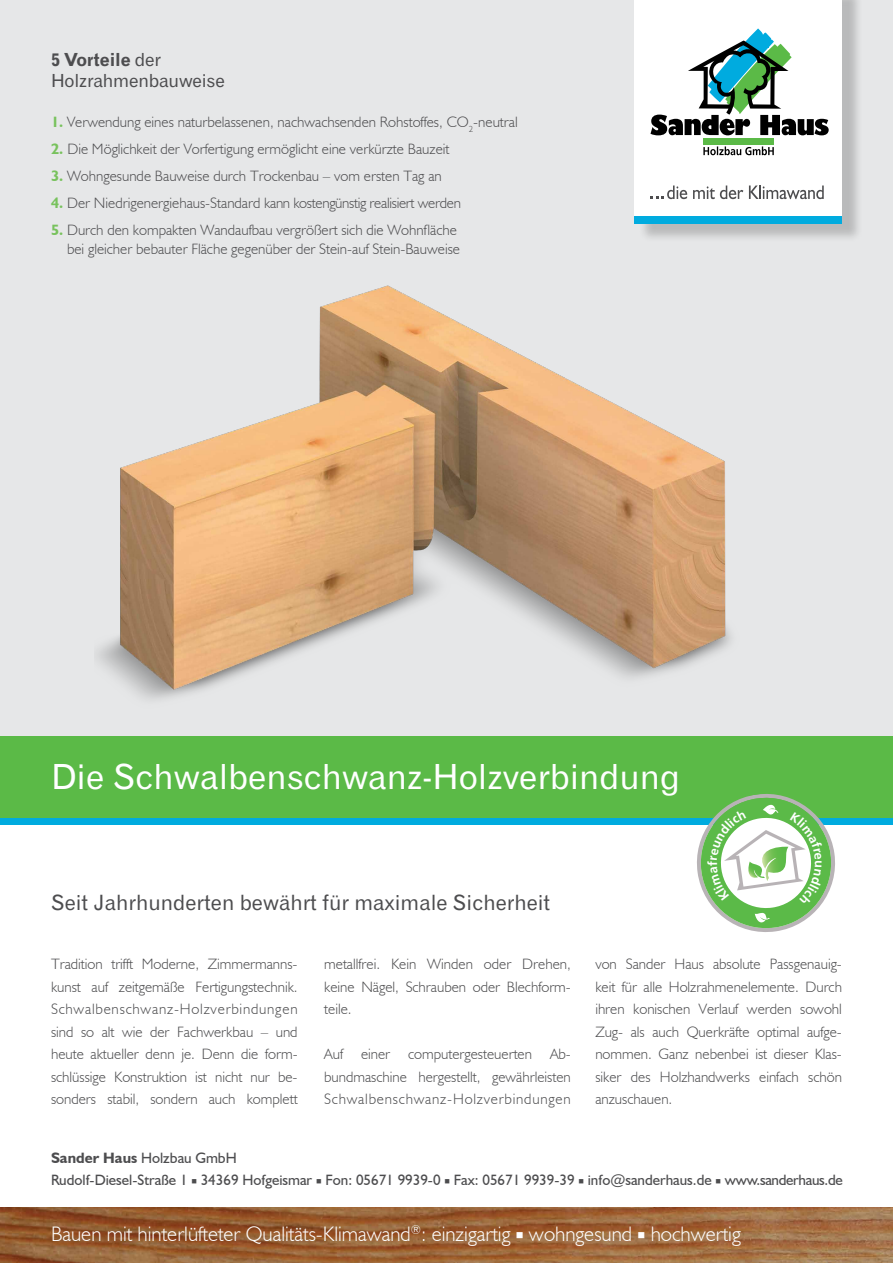
<style>
.page{position:relative;width:893px;height:1263px;background:#fff}
.page>*{position:absolute;margin:0;border:0;box-sizing:border-box;transform-origin:0 0}
.t1{font:34.5px "Gothic 720 BT Roman B";color:#fff}
.t2{font:300 21px "Humanist 521 BT";color:#fff}
.t3{font:21px "Gothic 720 BT Roman B";color:#4d4d4f}
.t4{font:18px "Gothic 720 BT Roman B";letter-spacing:-.01em;color:#4d4d4f}
.t5{font:18px "Gothic 720 BT Bold B";letter-spacing:-.01em;color:#4d4d4f}
.t6{font:300 15px/22.5px "Humanist 521 BT";color:#4d4d4f;text-align:justify}
.t7{font:15px/22.5px "Humanist 521 BT";color:#4d4d4f}
.t8{font:300 15px "Humanist 521 BT";letter-spacing:-.02em;color:#4d4d4f}
.t9{font:700 12.75px "Frutiger";color:#fff}
.s1{font-family:"Gothic 720 BT Roman B"}
.s2{font-weight:700;color:#78c25d}
.s3{font-weight:700}
</style>
<div class="page">
<img style="left:0;top:1207px;width:893px;height:56px">
<div style="left:0;top:0;width:893px;height:809px;background:#e6e7e8"></div>
<div style="left:0;top:736px;width:893px;height:83px;background:#5bba47"></div>
<img style="left:96px;top:285px;width:635px;height:415px">
<div style="left:0;top:818px;width:893px;height:6px;background:#00abdf"></div>
<div style="left:639px;top:0;width:224px;height:242px;background:#000;opacity:.2"></div>
<div style="left:634px;top:215px;width:208px;height:9px;background:#00abdf"></div>
<div style="left:634px;top:0;width:208px;height:215px;background:#fff"></div>
<svg style="left:703px;top:146px;width:71px;height:9px"></svg>
<div style="left:704px;top:139px;width:70px;height:6px;background:#5bba47"></div>
<svg style="left:650px;top:28px;width:179px;height:107px"></svg>
<svg style="left:651px;top:185px;width:36px;height:14px"></svg>
<svg style="left:693px;top:185px;width:50px;height:14px"></svg>
<svg style="left:749px;top:185px;width:75px;height:14px"></svg>
<svg style="left:692px;top:794px;width:148px;height:138px"></svg>
<p class="t5" style="left:51px;top:48px;width:111px">5 Vorteile <span class="s1">der</span></p>
<p class="t4" style="left:51px;top:69px;width:175px">Holzrahmenbauweise</p>
<p class="t6" style="left:51px;top:110px;width:468px"><span class="s2">1.</span> Verwendung eines naturbelassenen, nachwachsenden Rohstoffes, CO<sub>2</sub>-neutral</p>
<p class="t6" style="left:51px;top:137px;width:400px"><span class="s2">2.</span> Die Möglichkeit der Vorfertigung ermöglicht eine verkürzte Bauzeit</p>
<p class="t6" style="left:51px;top:164px;width:392px"><span class="s2">3.</span> Wohngesunde Bauweise durch Trockenbau – vom ersten Tag an</p>
<p class="t8" style="left:51px;top:193px;width:411px"><span class="s2">4.</span> Der Niedrigenergiehaus-Standard kann kostengünstig realisiert werden</p>
<p class="t6" style="left:51px;top:220px;width:410px;line-height:19.5px;text-align:right"><span class="s2">5.</span> Durch den kompakten Wandaufbau vergrößert sich die Wohnfläche bei gleicher bebauter Fläche gegenüber der Stein-auf Stein-Bauweise</p>
<h1 class="t1" style="left:51px;top:755px;width:631px">Die Schwalbenschwanz-Holzverbindung</h1>
<h2 class="t3" style="left:51px;top:889px;width:501px">Seit Jahrhunderten bewährt für maximale Sicherheit</h2>
<p class="t9" style="left:705px;top:866px;width:7px;rotate:-90deg">f</p>
<p class="t6" style="left:51px;top:952px;width:248px">Tradition trifft Moderne, Zimmermanns&shy;kunst auf zeitgemäße Fertigungstechnik.<br>Schwalbenschwanz-Holzverbindungen sind so alt wie der Fachwerkbau – und heute aktueller denn je. Denn die form&shy;schlüssige Konstruktion ist nicht nur be&shy;sonders stabil, sondern auch komplett</p>
<p class="t6" style="left:324px;top:952px;width:248px">metallfrei. Kein Winden oder Drehen, keine Nägel, Schrauben oder Blechform&shy;teile.</p>
<p class="t6" style="left:324px;top:1042px;width:248px">Auf einer computergesteuerten Ab&shy;bundmaschine hergestellt, gewährleisten Schwalbenschwanz-Holzverbindungen</p>
<p class="t6" style="left:595px;top:952px;width:248px">von Sander Haus absolute Passgenauig&shy;keit für alle Holzrahmenelemente. Durch ihren konischen Verlauf werden sowohl Zug- als auch Querkräfte optimal aufge&shy;nommen. Ganz nebenbei ist dieser Klas&shy;siker des Holzhandwerks einfach schön anzuschauen.</p>
<p class="t7" style="left:51px;top:1146px;width:793px"><span class="s3">Sander Haus</span> Holzbau GmbH<br>Rudolf-Diesel-Straße 1 ■ 34369 Hofgeismar ■ Fon: 05671 9939-0 ■ Fax: 05671 9939-39 ■ info@sanderhaus.de ■ www.sanderhaus.de</p>
<h2 class="t2" style="left:51px;top:1220px;width:691px">Bauen mit hinterlüfteter Qualitäts-Klimawand<sup>®</sup>: einzigartig ■ wohngesund ■ hochwertig</h2>
</div>
